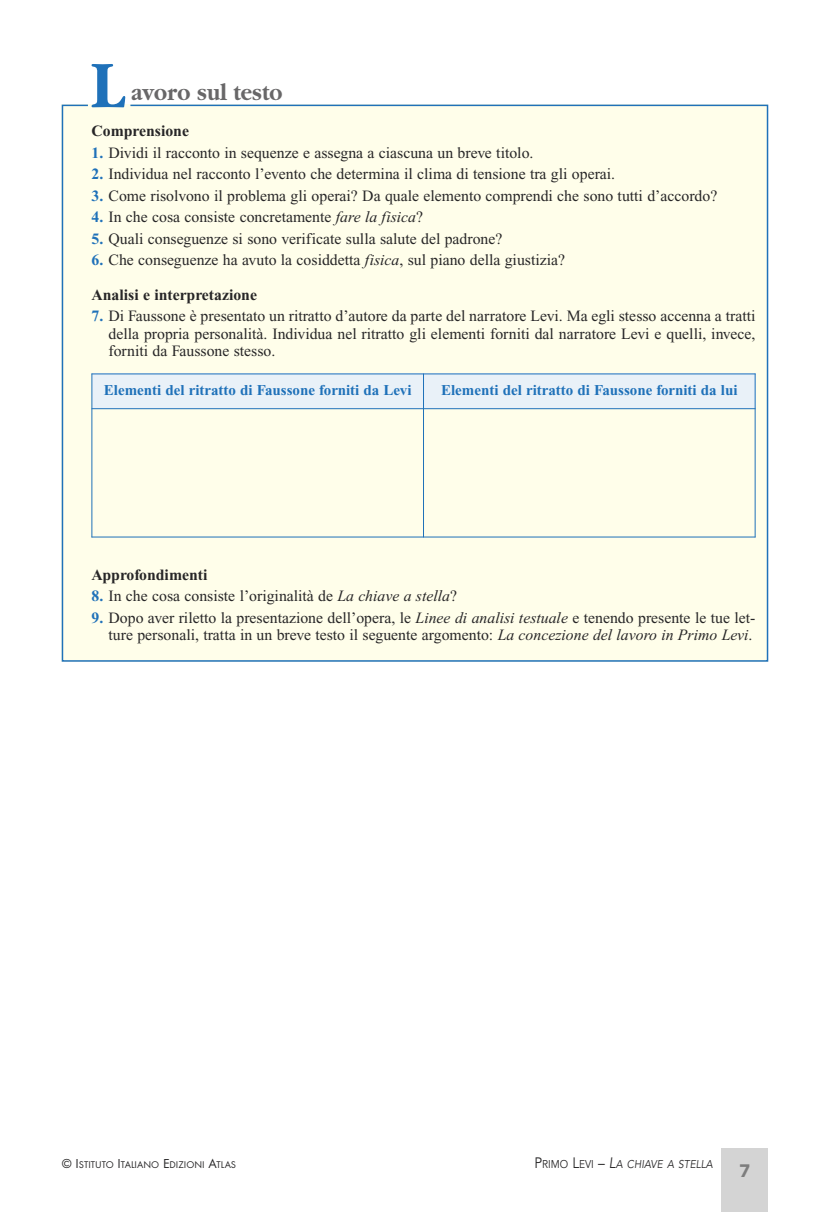
<style>
.page{position:relative;width:830px;height:1212px;background:#fff}
.page>*{position:absolute;margin:0;border:0;box-sizing:border-box;transform-origin:0 0}
.t1{font:700 69.15px "Garamond";color:#1f71b9;scale:.9 1}
.t2{font:700 24px "Garamond";color:#686768;scale:.9 1}
.t3{font:900 18px "Avenir";color:#7d7d7d}
.t4{font:15.75px/17.2px "Times New Roman";color:#272627}
.t5{font:700 15.75px "Times New Roman";color:#272627}
.t6{font:700 15px "Times New Roman";color:#1f71b9}
.t7{font:italic 11.25px "Avenir";letter-spacing:.005em;color:#272627;scale:.9 1}
.t8{font:10.2px "Futura T";color:#272627}
.s1{font-weight:700;color:#1f71b9}
.s2{font-style:italic}
.s3{font-weight:700}
.s4{font-size:13.5px}
.s5{font-style:normal;font-size:15px}
.s6{font-style:normal}
.s7{font-size:15px}
</style>
<div class="page">
<div style="left:721px;top:1148px;width:46px;height:64px;background:#d4d4d4"></div>
<div style="left:61px;top:104px;width:707px;height:558px;background:#fffeea"></div>
<div style="left:91px;top:374px;width:332px;height:35px;background:#e9f1f8"></div>
<div style="left:423px;top:374px;width:332px;height:35px;background:#e9f1f8"></div>
<hr style="left:91px;top:374px;width:1px;height:163px;background:#1f71b9">
<hr style="left:423px;top:374px;width:1px;height:163px;background:#1f71b9">
<hr style="left:754px;top:374px;width:1px;height:163px;background:#1f71b9">
<hr style="left:91px;top:374px;width:664px;height:1px;background:#1f71b9">
<hr style="left:91px;top:408px;width:664px;height:1px;background:#1f71b9">
<hr style="left:91px;top:537px;width:664px;height:1px;background:#1f71b9">
<h1 class="t1" style="left:91px;top:43px;width:39px">L</h1>
<h2 class="t2" style="left:131px;top:78px;width:169px">avoro sul testo</h2>
<p class="t5" style="left:91px;top:126px;width:99px">Comprensione</p>
<p class="t4" style="left:91px;top:145px;width:443px"><span class="s1">1.</span> Dividi il racconto in sequenze e assegna a ciascuna un breve titolo.</p>
<p class="t4" style="left:91px;top:167px;width:525px"><span class="s1">2.</span> Individua nel racconto l’evento che determina il clima di tensione tra gli operai.</p>
<p class="t4" style="left:91px;top:188px;width:627px"><span class="s1">3.</span> Come risolvono il problema gli operai? Da quale elemento comprendi che sono tutti d’accordo?</p>
<p class="t4" style="left:91px;top:210px;width:333px"><span class="s1">4.</span> In che cosa consiste concretamente <span class="s2">fare la fisica</span>?</p>
<p class="t4" style="left:91px;top:231px;width:412px"><span class="s1">5.</span> Quali conseguenze si sono verificate sulla salute del padrone?</p>
<p class="t4" style="left:91px;top:244px;width:475px;line-height:34.5px"><span class="s1">6.</span> Che conseguenze ha avuto la cosiddetta <span class="s2">fisica</span>, sul piano della giustizia?<br><span class="s3">Analisi e interpretazione</span></p>
<p class="t4" style="left:108px;top:309px;width:648px;text-align:justify;text-indent:-17px"><span class="s1">7.</span> Di Faussone è presentato un ritratto d’autore da parte del narratore Levi. Ma egli stesso accenna a tratti della propria personalità. Individua nel ritratto gli elementi forniti dal narratore Levi e quelli, invece, forniti da Faussone stesso.</p>
<p class="t6" style="left:104px;top:385px;width:309px">Elementi del ritratto di Faussone forniti da Levi</p>
<p class="t6" style="left:441px;top:385px;width:298px">Elementi del ritratto di Faussone forniti da lui</p>
<p class="t5" style="left:91px;top:569px;width:117px">Approfondimenti</p>
<p class="t4" style="left:91px;top:589px;width:367px"><span class="s1">8.</span> In che cosa consiste l’originalità de <span class="s2">La chiave a stella</span>?</p>
<p class="t4" style="left:91px;top:610px;width:665px;text-align:right"><span class="s1">9.</span> Dopo aver riletto la presentazione dell’opera, le <span class="s2">Linee di analisi testuale</span> e tenendo presente le tue let&shy;ture personali, tratta in un breve testo il seguente argomento: <span class="s2">La concezione del lavoro in Primo Levi</span>.</p>
<p class="t8" style="left:62px;top:1158px;width:176px"><span class="s4">© I</span>STITUTO <span class="s4">I</span>TALIANO <span class="s4">E</span>DIZIONI <span class="s4">A</span>TLAS</p>
<p class="t7" style="left:534px;top:1159px;width:200px"><span class="s5">P</span><span class="s6">RIMO</span> <span class="s5">L</span><span class="s6">EVI</span> <span class="s5">–</span> <span class="s7">L</span>A CHIAVE A STELLA</p>
<p class="t3" style="left:739px;top:1159px;width:12px">7</p>
</div>
